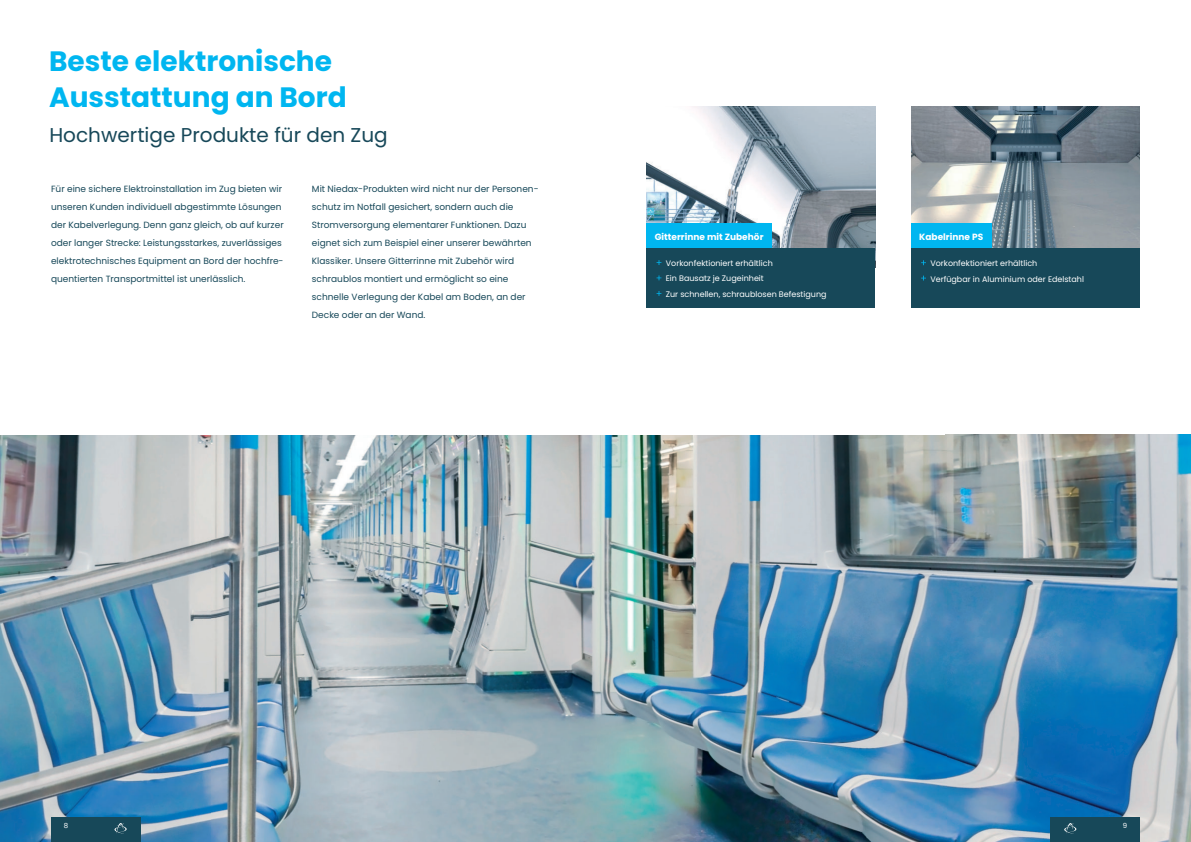
<style>
.page{position:relative;width:1191px;height:842px;background:#fff}
.page>*{position:absolute;margin:0;border:0;box-sizing:border-box;transform-origin:0 0}
.t1{font:700 28px/36px "Poppins";color:#00b6f0}
.t2{font:20px "Poppins";color:#174859}
.t3{font:9px/18px "Poppins";color:#174859}
.t4{font:700 9px "Poppins";color:#fff}
.t5{font:8px/15.4px "Poppins";color:#fff}
.t6{font:7px "Poppins";color:#fff}
</style>
<div class="page">
<img style="left:0;top:435px;width:1190px;height:407px">
<img style="left:911px;top:107px;width:229px;height:141px">
<img style="left:646px;top:107px;width:229px;height:141px">
<div style="left:911px;top:223px;width:80px;height:28px;background:#00b6f0"></div>
<div style="left:911px;top:248px;width:229px;height:60px;background:#174859"></div>
<svg style="left:921px;top:260px;width:5px;height:5px"></svg>
<svg style="left:921px;top:276px;width:5px;height:4px"></svg>
<div style="left:646px;top:223px;width:125px;height:28px;background:#00b6f0"></div>
<div style="left:646px;top:248px;width:229px;height:60px;background:#174859"></div>
<svg style="left:656px;top:260px;width:5px;height:5px"></svg>
<svg style="left:656px;top:275px;width:5px;height:5px"></svg>
<svg style="left:656px;top:291px;width:5px;height:5px"></svg>
<div style="left:51px;top:817px;width:89px;height:25px;background:#174859"></div>
<svg style="left:114px;top:823px;width:13px;height:10px"></svg>
<div style="left:1051px;top:817px;width:89px;height:25px;background:#174859"></div>
<svg style="left:1064px;top:823px;width:13px;height:10px"></svg>
<h1 class="t1" style="left:49px;top:45px;width:299px">Beste elektronische<br>Ausstattung an Bord</h1>
<h2 class="t2" style="left:49px;top:124px;width:340px">Hochwertige Produkte für den Zug</h2>
<p class="t3" style="left:51px;top:180px;width:234px">Für eine sichere Elektroinstallation im Zug bieten wir unseren Kunden individuell abgestimmte Lösungen der Kabelverlegung. Denn ganz gleich, ob auf kurzer oder langer Strecke: Leistungsstarkes, zuverlässiges elektrotechnisches Equipment an Bord der hochfre&shy;quentierten Transportmittel ist unerlässlich.</p>
<p class="t3" style="left:312px;top:180px;width:228px">Mit Niedax-Produkten wird nicht nur der Personen&shy;schutz im Notfall gesichert, sondern auch die Stromversorgung elementarer Funktionen. Dazu eignet sich zum Beispiel einer unserer bewährten Klassiker. Unsere Gitterrinne mit Zubehör wird schraublos montiert und ermöglicht so eine schnelle Verlegung der Kabel am Boden, an der Decke oder an der Wand.</p>
<p class="t4" style="left:654px;top:233px;width:110px">Gitterrinne mit Zubehör</p>
<p class="t5" style="left:666px;top:255px;width:162px">Vorkonfektioniert erhältlich<br>Ein Bausatz je Zugeinheit<br>Zur schnellen, schraublosen Befestigung</p>
<p class="t4" style="left:919px;top:233px;width:65px">Kabelrinne PS</p>
<p class="t5" style="left:930px;top:255px;width:155px;line-height:16.3px">Vorkonfektioniert erhältlich<br>Verfügbar in Aluminium oder Edelstahl</p>
<p class="t6" style="left:64px;top:821px;width:6px">8</p>
<p class="t6" style="left:1122px;top:821px;width:6px">9</p>
</div>
